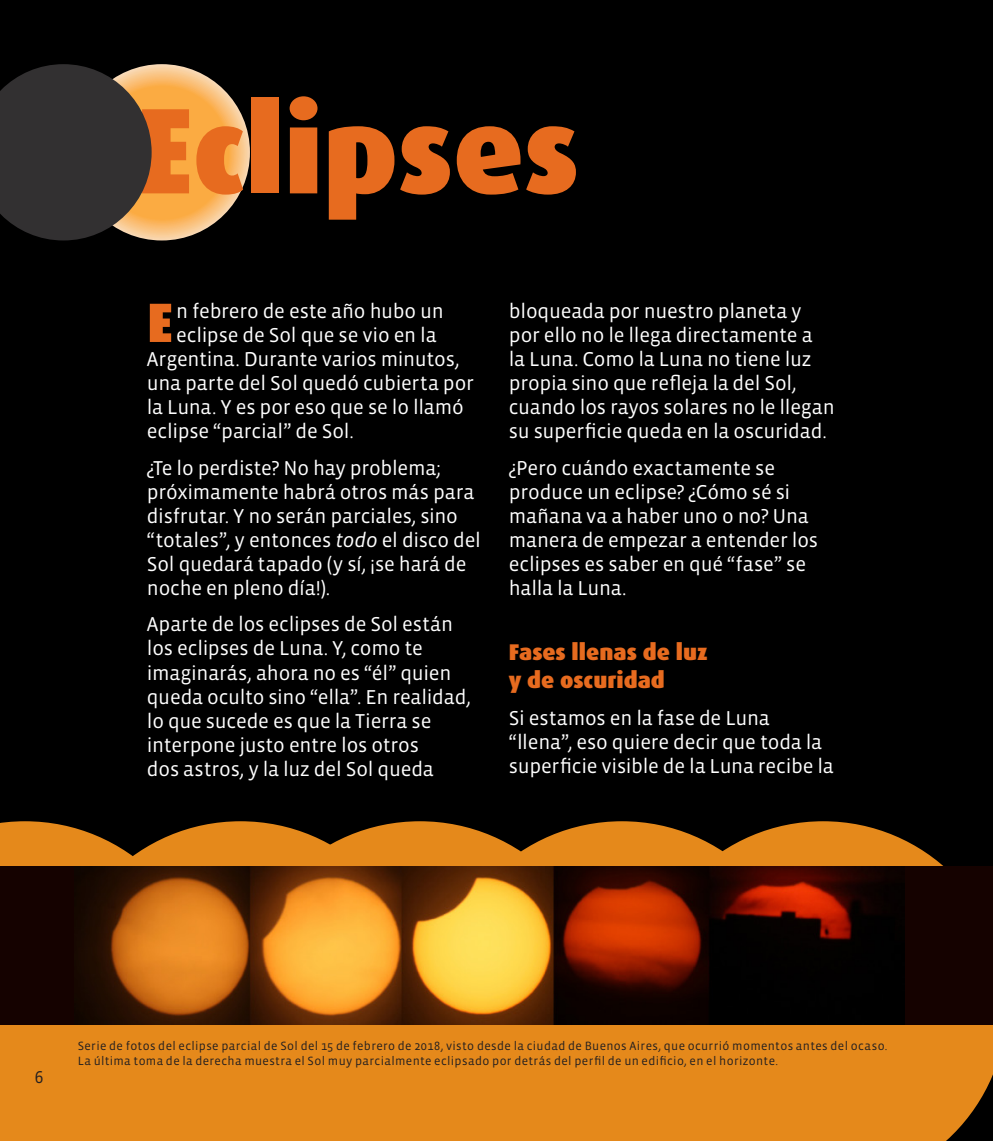
<style>
.page{position:relative;width:993px;height:1141px;background:#fff}
.page>*{position:absolute;margin:0;border:0;box-sizing:border-box;transform-origin:0 0}
.t1{font:900 122.33px "Dax Pro";color:#e76b1f}
.t2{font:900 55.48px "Dax Pro";color:#e76b1f}
.t3{font:900 22.75px/28px "Dax Pro";color:#e76b1f}
.t4{font:20.65px/24px "Vista Sans";letter-spacing:-.01em;color:#fff}
.t5{font:17.5px "Vista Sans";color:#231f20}
.t6{font:12.25px/14.9px "Vista Sans";letter-spacing:.03em;color:#231f20}
.s1{font-style:italic}
</style>
<div class="page">
<div style="left:0;top:0;width:992px;height:821px;background:#000"></div>
<svg style="left:805px;top:821px;width:187px;height:320px;background:#bc7016"></svg>
<div style="left:0;top:821px;width:57px;height:320px;background:#e5891b"></div>
<svg style="left:438px;top:821px;width:367px;height:320px;background:#d47e19"></svg>
<svg style="left:57px;top:821px;width:367px;height:320px;background:#d57f19"></svg>
<div style="left:0;top:867px;width:992px;height:158px;background:#150200"></div>
<img style="left:86px;top:867px;width:818px;height:158px">
<svg style="left:73px;top:64px;width:177px;height:176px;background:#f9b35a"></svg>
<svg style="left:0;top:64px;width:152px;height:176px;background:#3f3832"></svg>
<h1 class="t1" style="left:135px;top:70px;width:445px">Eclipses</h1>
<h2 class="t2" style="left:147px;top:286px;width:28px">E</h2>
<p class="t4" style="left:176px;top:299px;width:269px">n febrero de este año hubo un</p>
<p class="t4" style="left:176px;top:323px;width:262px">eclipse de Sol que se vio en la</p>
<p class="t4" style="left:147px;top:348px;width:314px">Argentina. Durante varios minutos,</p>
<p class="t4" style="left:147px;top:372px;width:328px">una parte del Sol quedó cubierta por</p>
<p class="t4" style="left:147px;top:396px;width:318px">la Luna. Y es por eso que se lo llamó</p>
<p class="t4" style="left:147px;top:420px;width:208px">eclipse “parcial” de Sol.</p>
<p class="t4" style="left:147px;top:456px;width:335px">¿Te lo perdiste? No hay problema; próximamente habrá otros más para disfrutar. Y no serán parciales, sino “totales”, y entonces <span class="s1">todo</span> el disco del Sol quedará tapado (y sí, ¡se hará de noche en pleno día!).</p>
<p class="t4" style="left:147px;top:613px;width:325px">Aparte de los eclipses de Sol están los eclipses de Luna. Y, como te imaginarás, ahora no es “él” quien queda oculto sino “ella”. En realidad, lo que sucede es que la Tierra se interpone justo entre los otros<br>dos astros, y la luz del Sol queda</p>
<p class="t4" style="left:508px;top:299px;width:327px">bloqueada por nuestro planeta y por ello no le llega directamente a<br>la Luna. Como la Luna no tiene luz propia sino que refleja la del Sol, cuando los rayos solares no le llegan su superficie queda en la oscuridad.</p>
<p class="t4" style="left:508px;top:456px;width:311px">¿Pero cuándo exactamente se produce un eclipse? ¿Cómo sé si mañana va a haber uno o no? Una manera de empezar a entender los eclipses es saber en qué “fase” se halla la Luna.</p>
<p class="t3" style="left:508px;top:637px;width:200px">Fases llenas de luz y de oscuridad</p>
<p class="t4" style="left:508px;top:706px;width:326px">Si estamos en la fase de Luna “llena”, eso quiere decir que toda la superficie visible de la Luna recibe la</p>
<p class="t5" style="left:35px;top:1068px;width:10px">6</p>
<p class="t6" style="left:78px;top:1038px;width:811px">Serie de fotos del eclipse parcial de Sol del 15 de febrero de 2018, visto desde la ciudad de Buenos Aires, que ocurrió momentos antes del ocaso.<br>La última toma de la derecha muestra el Sol muy parcialmente eclipsado por detrás del perfil de un edificio, en el horizonte.</p>
</div>
